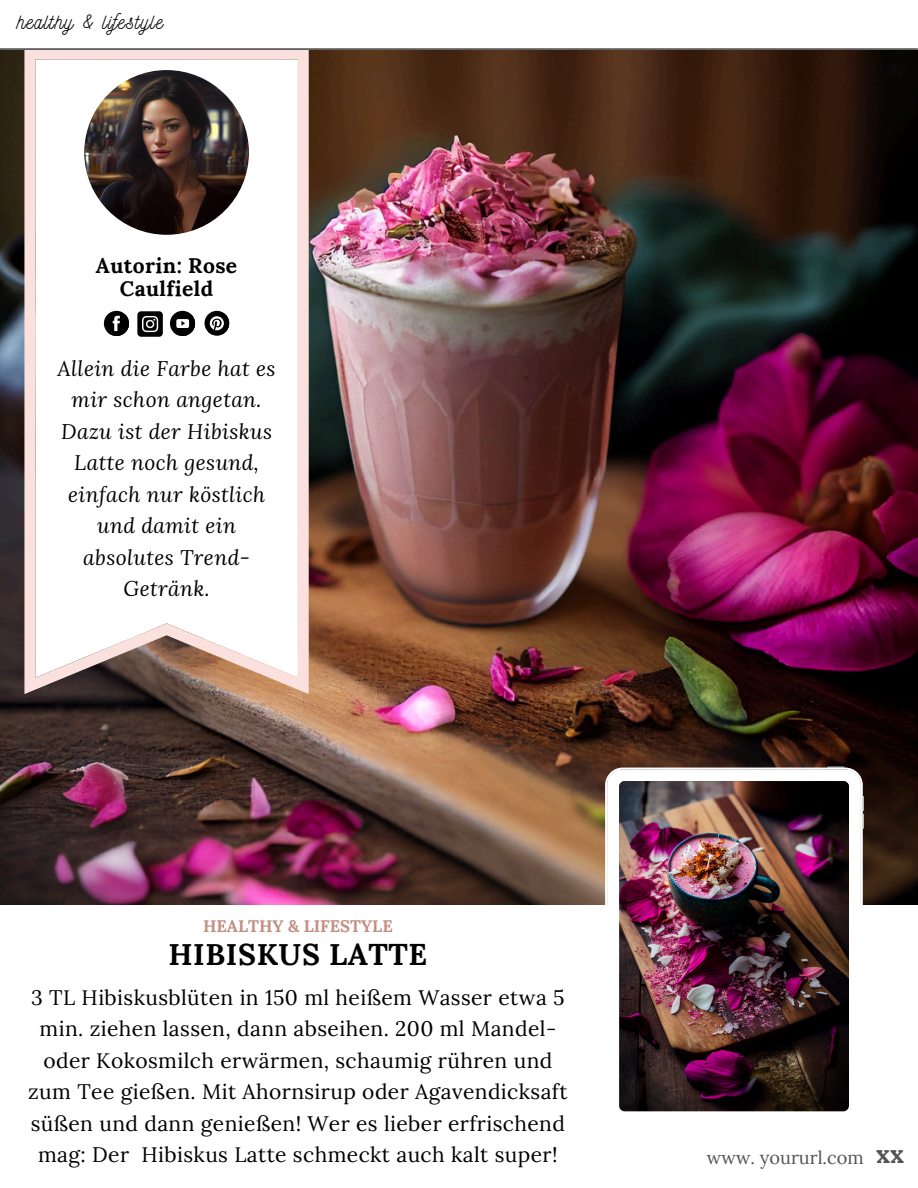
<style>
.page{position:relative;width:918px;height:1188px;background:#fff}
.page>*{position:absolute;margin:0;border:0;box-sizing:border-box;transform-origin:0 0}
.t1{font:700 30px "Lora";letter-spacing:.02em;color:#000}
.t2{font:700 25.65px "Lora";color:#545454}
.t3{font:21px/31.5px "Lora";letter-spacing:.02em;color:#000;text-align:center}
.t4{font:italic 21px/31.5px "Lora";letter-spacing:.02em;color:#000;text-align:center}
.t5{font:700 21px/23.7px "Lora";letter-spacing:.02em;color:#000;text-align:center}
.t6{font:21px "Nickainley";letter-spacing:.055em;color:#000}
.t7{font:18.15px "Lora";color:#545454}
.t8{font:700 16.65px "Lora";color:#c18e82}
</style>
<div class="page">
<img style="left:0;top:50px;width:918px;height:855px">
<svg style="left:605px;top:768px;width:258px;height:344px"></svg>
<img style="left:619px;top:781px;width:230px;height:330px;border-radius:6px">
<svg style="left:712px;top:772px;width:24px;height:6px"></svg>
<svg style="left:863px;top:796px;width:1px;height:33px"></svg>
<svg style="left:827px;top:767px;width:18px;height:1px"></svg>
<svg style="left:24px;top:50px;width:285px;height:644px"></svg>
<img style="left:84px;top:70px;width:165px;height:165px;border-radius:50%">
<div style="left:104px;top:311px;width:25px;height:25px;background:#000;border-radius:50%"></div>
<svg style="left:108px;top:315px;width:22px;height:22px"></svg>
<svg style="left:137px;top:311px;width:26px;height:26px"></svg>
<div style="left:170px;top:311px;width:25px;height:25px;background:#000;border-radius:50%"></div>
<svg style="left:174px;top:315px;width:22px;height:22px"></svg>
<div style="left:205px;top:311px;width:24px;height:24px;background:#000;border-radius:50%"></div>
<svg style="left:208px;top:315px;width:22px;height:22px"></svg>
<hr style="left:0;top:48px;width:917px;height:2px;background:#000">
<p class="t6" style="left:17px;top:8px;width:147px">healthy &amp; lifestyle</p>
<p class="t5" style="left:96px;top:253px;width:143px">Autorin: Rose<br>Caulfield</p>
<p class="t4" style="left:58px;top:352px;width:219px">Allein die Farbe hat es mir schon angetan.<br>Dazu ist der Hibiskus<br>Latte noch gesund, einfach nur köstlich und damit ein absolutes Trend-<br>Getränk.</p>
<h4 class="t8" style="left:203px;top:916px;width:191px">HEALTHY &amp; LIFESTYLE</h4>
<p class="t1" style="left:169px;top:935px;width:260px">HIBISKUS LATTE</p>
<p class="t3" style="left:28px;top:981px;width:541px">3 TL Hibiskusblüten in 150 ml heißem Wasser etwa 5 min. ziehen lassen, dann abseihen. 200 ml Mandel&shy;oder Kokosmilch erwärmen, schaumig rühren und zum Tee gießen. Mit Ahornsirup oder Agavendicksaft süßen und dann genießen! Wer es lieber erfrischend mag: Der Hibiskus Latte schmeckt auch kalt super!</p>
<h3 class="t7" style="left:707px;top:1146px;width:158px">www. yoururl.com</h3>
<h5 class="t2" style="left:876px;top:1138px;width:30px">xx</h5>
</div>
